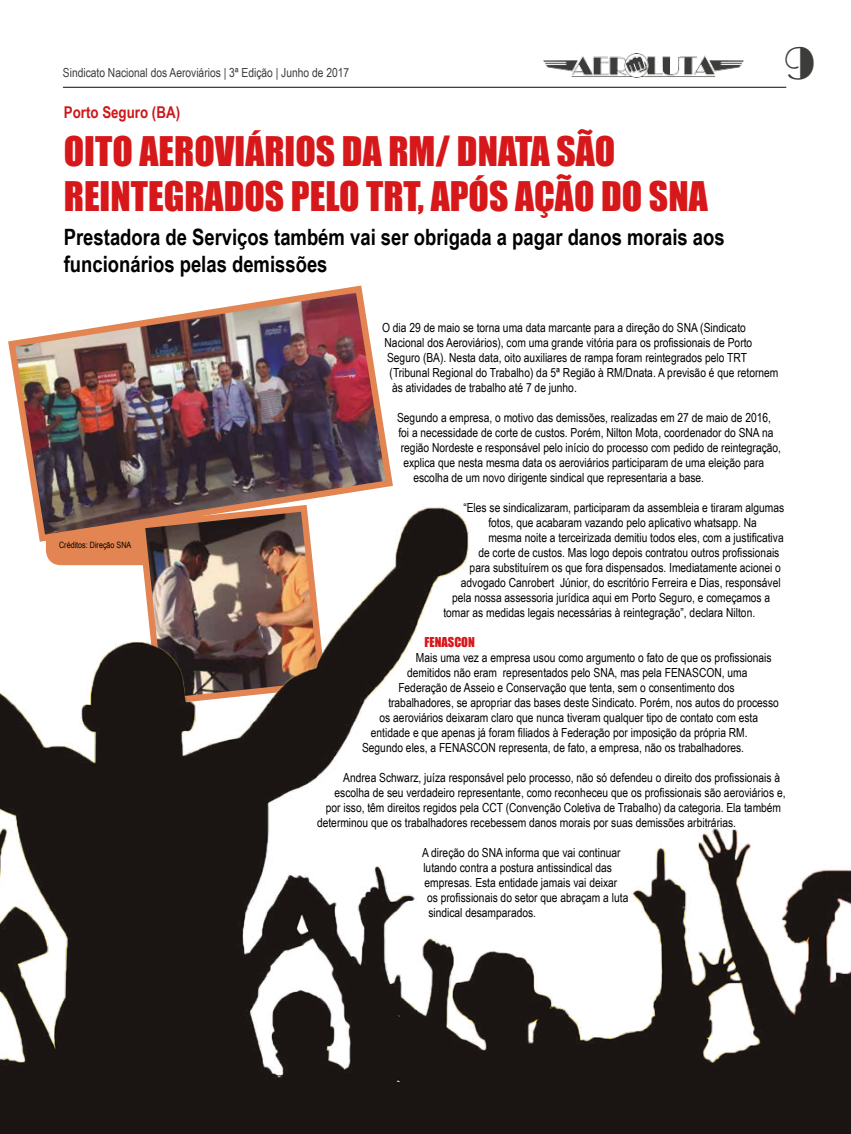
<style>
.page{position:relative;width:851px;height:1134px;background:#fff}
.page>*{position:absolute;margin:0;border:0;box-sizing:border-box;transform-origin:0 0}
.t1{font:700 43.75px "Broadway";color:#3c3c3b}
.t2{font:37.5px/45px "Impact";color:#d7181a}
.t3{font:700 22.5px/27px "Arial Narrow";color:#000}
.t4{font:700 16.25px "Arial Narrow";color:#cd171a}
.t5{font:12.5px "Arial Narrow";color:#000}
.t6{font:12.5px "Arial Narrow";color:#3c3c3b}
.t7{font:12.5px "Impact";color:#d7181a}
.t8{font:8.75px "Arial Narrow";color:#000}
</style>
<div class="page">
<hr style="left:63px;top:87px;width:723px;height:1px;background:#3c3c3b">
<img style="left:543px;top:53px;width:200px;height:24px">
<img style="left:8px;top:285px;width:385px;height:214px">
<img style="left:1px;top:499px;width:849px;height:635px">
<p class="t6" style="left:63px;top:64px;width:288px">Sindicato Nacional dos Aeroviários | 3ª Edição | Junho de 2017</p>
<h3 class="t4" style="left:64px;top:100px;width:118px">Porto Seguro (BA)</h3>
<h2 class="t2" style="left:64px;top:128px;width:645px">OITO AEROVIÁRIOS DA RM/ DNATA SÃO<br>REINTEGRADOS PELO TRT, APÓS AÇÃO DO SNA</h2>
<h3 class="t3" style="left:64px;top:222px;width:662px">Prestadora de Serviços também vai ser obrigada a pagar danos morais aos funcionários pelas demissões</h3>
<h1 class="t1" style="left:784px;top:37px;width:32px">9</h1>
<p class="t8" style="left:59px;top:538px;width:74px">Créditos: Direção SNA</p>
<p class="t5" style="left:382px;top:318px;width:365px">O dia 29 de maio se torna uma data marcante para a direção do SNA (Sindicato</p>
<p class="t5" style="left:384px;top:333px;width:369px">Nacional dos Aeroviários), com uma grande vitória para os profissionais de Porto</p>
<p class="t5" style="left:387px;top:348px;width:361px">Seguro (BA). Nesta data, oito auxiliares de rampa foram reintegrados pelo TRT</p>
<p class="t5" style="left:389px;top:363px;width:390px">(Tribunal Regional do Trabalho) da 5ª Região à RM/Dnata. A previsão é que retornem</p>
<p class="t5" style="left:392px;top:378px;width:186px">às atividades de trabalho até 7 de junho.</p>
<p class="t5" style="left:397px;top:408px;width:375px">Segundo a empresa, o motivo das demissões, realizadas em 27 de maio de 2016,</p>
<p class="t5" style="left:398px;top:423px;width:376px">foi a necessidade de corte de custos. Porém, Nilton Mota, coordenador do SNA na</p>
<p class="t5" style="left:401px;top:438px;width:382px">região Nordeste e responsável pelo início do processo com pedido de reintegração,</p>
<p class="t5" style="left:403px;top:453px;width:362px">explica que nesta mesma data os aeroviários participaram de uma eleição para</p>
<p class="t5" style="left:413px;top:468px;width:292px">escolha de um novo dirigente sindical que representaria a base.</p>
<p class="t5" style="left:463px;top:498px;width:322px">“Eles se sindicalizaram, participaram da assembleia e tiraram algumas</p>
<p class="t5" style="left:488px;top:513px;width:270px">fotos, que acabaram vazando pelo aplicativo whatsapp. Na</p>
<p class="t5" style="left:488px;top:528px;width:297px">mesma noite a terceirizada demitiu todos eles, com a justificativa</p>
<p class="t5" style="left:478px;top:543px;width:302px">de corte de custos. Mas logo depois contratou outros profissionais</p>
<p class="t5" style="left:469px;top:558px;width:313px">para substituírem os que fora dispensados. Imediatamente acionei o</p>
<p class="t5" style="left:461px;top:573px;width:321px">advogado Canrobert Júnior, do escritório Ferreira e Dias, responsável</p>
<p class="t5" style="left:452px;top:588px;width:319px">pela nossa assessoria jurídica aqui em Porto Seguro, e começamos a</p>
<p class="t5" style="left:443px;top:603px;width:313px">tomar as medidas legais necessárias à reintegração”, declara Nilton.</p>
<p class="t7" style="left:424px;top:632px;width:52px">FENASCON</p>
<p class="t5" style="left:416px;top:648px;width:357px">Mais uma vez a empresa usou como argumento o fato de que os profissionais</p>
<p class="t5" style="left:407px;top:663px;width:342px">demitidos não eram representados pelo SNA, mas pela FENASCON, uma</p>
<p class="t5" style="left:398px;top:678px;width:338px">Federação de Asseio e Conservação que tenta, sem o consentimento dos</p>
<p class="t5" style="left:388px;top:693px;width:392px">trabalhadores, se apropriar das bases deste Sindicato. Porém, nos autos do processo</p>
<p class="t5" style="left:379px;top:708px;width:380px">os aeroviários deixaram claro que nunca tiveram qualquer tipo de contato com esta</p>
<p class="t5" style="left:371px;top:723px;width:378px">entidade e que apenas já foram filiados à Federação por imposição da própria RM.</p>
<p class="t5" style="left:362px;top:738px;width:383px">Segundo eles, a FENASCON representa, de fato, a empresa, não os trabalhadores.</p>
<p class="t5" style="left:343px;top:768px;width:438px">Andrea Schwarz, juíza responsável pelo processo, não só defendeu o direito dos profissionais à</p>
<p class="t5" style="left:334px;top:783px;width:452px">escolha de seu verdadeiro representante, como reconheceu que os profissionais são aeroviários e,</p>
<p class="t5" style="left:326px;top:798px;width:457px">por isso, têm direitos regidos pela CCT (Convenção Coletiva de Trabalho) da categoria. Ela também</p>
<p class="t5" style="left:317px;top:813px;width:420px">determinou que os trabalhadores recebessem danos morais por suas demissões arbitrárias.</p>
<p class="t5" style="left:422px;top:843px;width:200px">A direção do SNA informa que vai continuar</p>
<p class="t5" style="left:423px;top:858px;width:190px">lutando contra a postura antissindical das</p>
<p class="t5" style="left:424px;top:873px;width:194px">empresas. Esta entidade jamais vai deixar</p>
<p class="t5" style="left:427px;top:888px;width:203px">os profissionais do setor que abraçam a luta</p>
<p class="t5" style="left:428px;top:903px;width:109px">sindical desamparados.</p>
</div>
